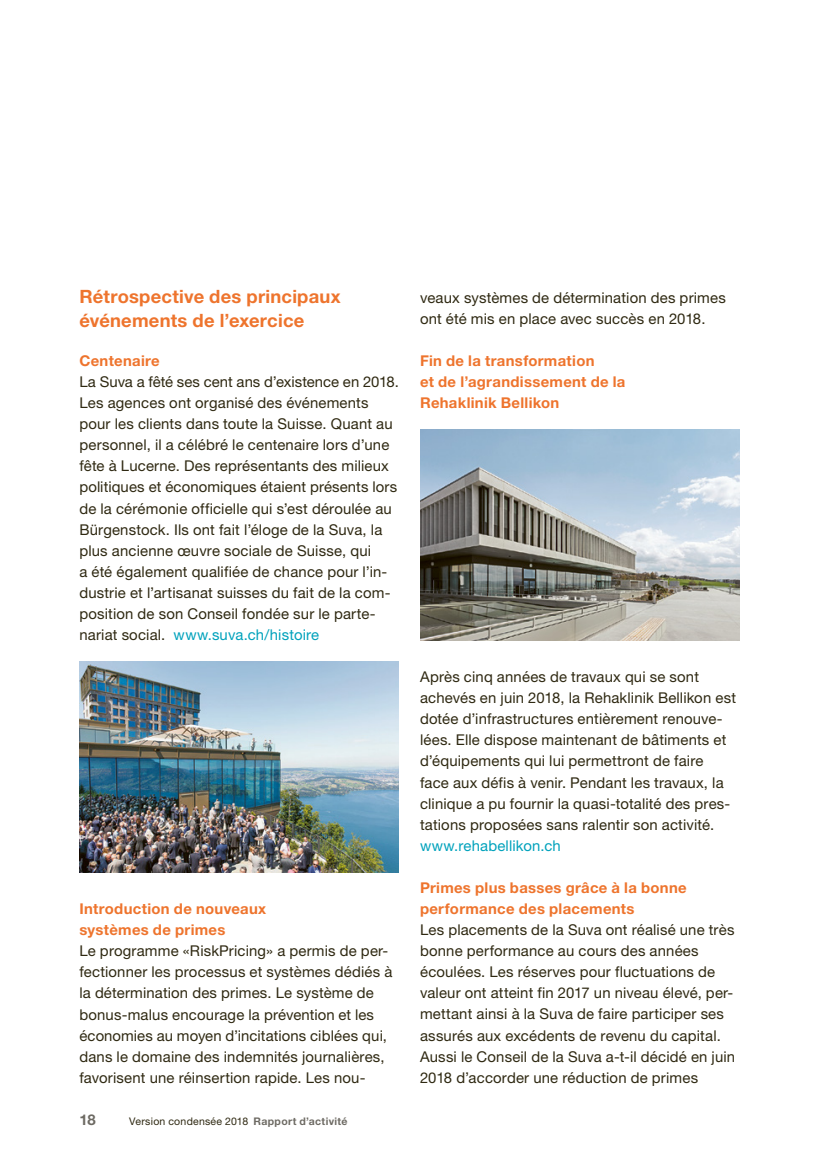
<style>
.page{position:relative;width:819px;height:1166px;background:#fff}
.page>*{position:absolute;margin:0;border:0;box-sizing:border-box;transform-origin:0 0}
.t1{font:700 18.38px/24.8px "Helvetica Neue LT Std";letter-spacing:.015em;color:#ee742d}
.t2{font:14.88px/21px "Helvetica Neue LT Std";letter-spacing:.01em;color:#2f2912}
.t3{font:700 14.88px/21px "Helvetica Neue LT Std";letter-spacing:.02em;color:#ee742d}
.t4{font:14.88px "Helvetica Neue LT Std";letter-spacing:.01em;color:#00a2bc}
.t5{font:700 14.88px "Helvetica Neue LT Std";color:#6d6a63}
.t6{font:10.5px "Helvetica Neue LT Std";letter-spacing:.025em;color:#2f2912}
.s1{color:#00a2bc}
.s2{font-weight:700;color:#6d6a63}
</style>
<div class="page">
<img style="left:79px;top:661px;width:320px;height:211px">
<img style="left:420px;top:429px;width:319px;height:211px">
<p class="t1" style="left:79px;top:283px;width:263px">Rétrospective des principaux événements de l’exercice</p>
<p class="t3" style="left:79px;top:350px;width:82px">Centenaire</p>
<p class="t2" style="left:79px;top:371px;width:321px">La Suva a fêté ses cent ans d’existence en 2018.<br>Les agences ont organisé des événements pour les clients dans toute la Suisse. Quant au personnel, il a célébré le centenaire lors d’une fête à Lucerne. Des représentants des milieux politiques et économiques étaient présents lors de la cérémonie officielle qui s’est déroulée au Bürgenstock. Ils ont fait l’éloge de la Suva, la plus ancienne œuvre sociale de Suisse, qui<br>a été également qualifiée de chance pour l’in&shy;dustrie et l’artisanat suisses du fait de la com&shy;position de son Conseil fondée sur le parte&shy;nariat social. <span class="s1">www.suva.ch/histoire</span></p>
<p class="t3" style="left:79px;top:898px;width:188px">Introduction de nouveaux systèmes de primes</p>
<p class="t2" style="left:79px;top:940px;width:314px">Le programme «RiskPricing» a permis de per&shy;fectionner les processus et systèmes dédiés à la détermination des primes. Le système de bonus-malus encourage la prévention et les économies au moyen d’incitations ciblées qui, dans le domaine des indemnités journalières, favorisent une réinsertion rapide. Les nou-</p>
<p class="t5" style="left:79px;top:1110px;width:18px">18</p>
<p class="t6" style="left:129px;top:1115px;width:220px">Version condensée 2018 <span class="s2">Rapport d’activité</span></p>
<p class="t2" style="left:420px;top:287px;width:307px">veaux systèmes de détermination des primes ont été mis en place avec succès en 2018.</p>
<p class="t3" style="left:420px;top:350px;width:207px">Fin de la transformation<br>et de l’agrandissement de la<br>Rehaklinik Bellikon</p>
<p class="t2" style="left:420px;top:666px;width:317px">Après cinq années de travaux qui se sont achevés en juin 2018, la Rehaklinik Bellikon est dotée d’infrastructures entièrement renouve&shy;lées. Elle dispose maintenant de bâtiments et d’équipements qui lui permettront de faire<br>face aux défis à venir. Pendant les travaux, la clinique a pu fournir la quasi-totalité des pres&shy;tations proposées sans ralentir son activité.</p>
<p class="t4" style="left:420px;top:836px;width:142px">www.rehabellikon.ch</p>
<p class="t3" style="left:420px;top:877px;width:268px">Primes plus basses grâce à la bonne performance des placements</p>
<p class="t2" style="left:420px;top:919px;width:316px">Les placements de la Suva ont réalisé une très bonne performance au cours des années écoulées. Les réserves pour fluctuations de valeur ont atteint fin 2017 un niveau élevé, per&shy;mettant ainsi à la Suva de faire participer ses assurés aux excédents de revenu du capital.<br>Aussi le Conseil de la Suva a-t-il décidé en juin 2018 d’accorder une réduction de primes</p>
</div>
